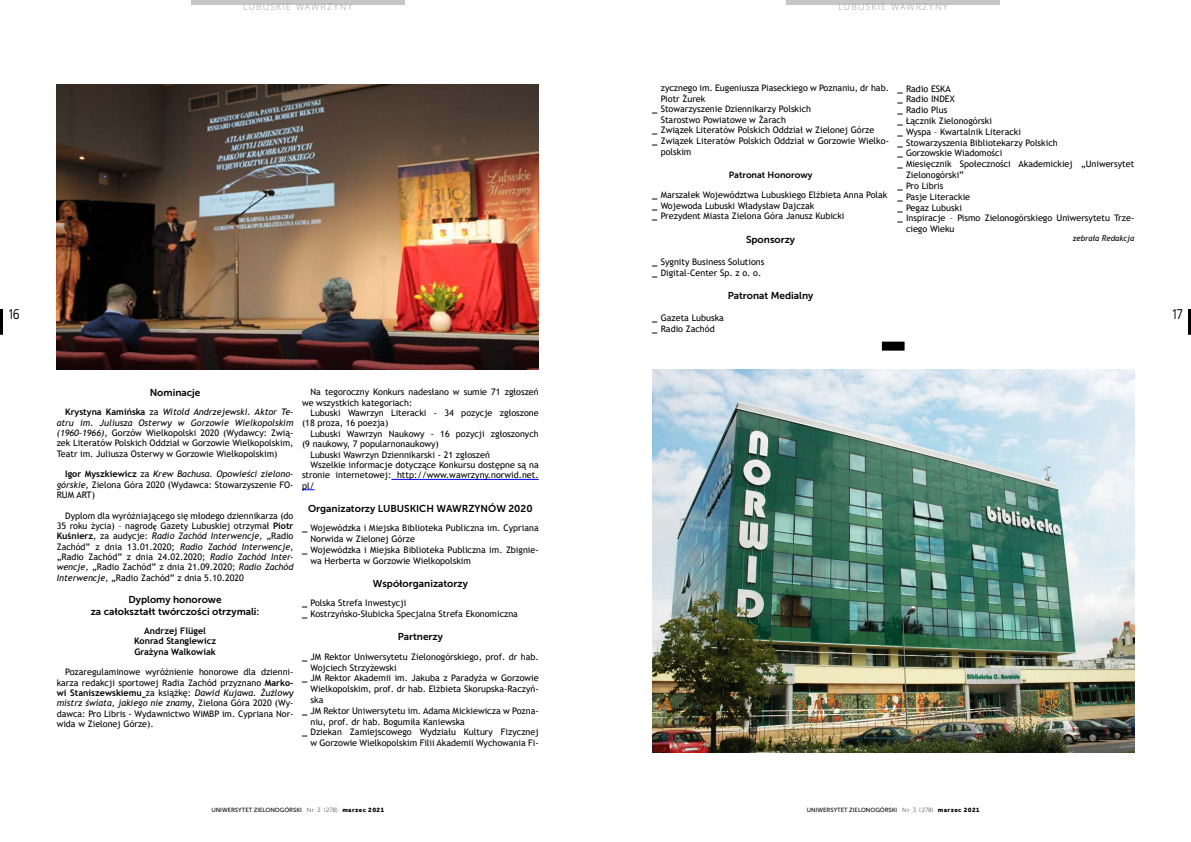
<style>
.page{position:relative;width:1191px;height:842px;background:#fff}
.page>*{position:absolute;margin:0;border:0;box-sizing:border-box;transform-origin:0 0}
.t1{font:14px "EFN Bureau OT";color:#000}
.t2{font:10px/12px "Museo Sans 700";color:#000;text-align:center}
.t3{font:9px/10.3px "Trebuchet MS";color:#000}
.t4{font:700 9px/10.3px "Trebuchet MS";color:#000;text-align:center}
.t5{font:9px "Museo Sans 100";letter-spacing:.12em;color:#929292}
.t6{font:9px "Museo Sans 700";color:#000}
.t7{font:italic 8px "Trebuchet MS";color:#000}
.t8{font:6px "Museo Sans 500";letter-spacing:-.005em;color:#000}
.s1{font-weight:700}
.s2{font-style:italic}
.s3{font-family:"Times New Roman";font-weight:700}
.s4{font-family:"Museo Sans 100"}
.s5{font-family:"Museo Sans 900"}
</style>
<div class="page">
<hr style="left:0;top:309px;width:3px;height:25px;background:#000">
<hr style="left:1188px;top:309px;width:3px;height:25px;background:#000">
<div style="left:191px;top:0;width:213px;height:5px;background:#c7c7c7"></div>
<div style="left:786px;top:0;width:214px;height:5px;background:#c7c7c7"></div>
<div style="left:882px;top:342px;width:22px;height:9px;background:#000"></div>
<img style="left:57px;top:84px;width:482px;height:286px">
<img style="left:652px;top:370px;width:482px;height:382px">
<hr style="left:391px;top:479px;width:148px;height:1px;background:#00f">
<svg style="left:302px;top:489px;width:12px;height:1px"></svg>
<p class="t5" style="left:243px;top:2px;width:111px">LUBUSKIE WAWRZYNY</p>
<p class="t5" style="left:838px;top:2px;width:111px">LUBUSKIE WAWRZYNY</p>
<p class="t3" style="left:660px;top:82px;width:230px">zycznego im. Eugeniusza Piaseckiego w Poznaniu, dr hab.</p>
<p class="t3" style="left:660px;top:93px;width:46px">Piotr Żurek</p>
<p class="t3" style="left:652px;top:104px;width:160px"><span class="s1">_</span> Stowarzyszenie Dziennikarzy Polskich</p>
<p class="t3" style="left:660px;top:114px;width:127px">Starostwo Powiatowe w Żarach</p>
<p class="t3" style="left:652px;top:125px;width:224px"><span class="s1">_</span> Związek Literatów Polskich Oddział w Zielonej Górze</p>
<p class="t3" style="left:652px;top:136px;width:238px"><span class="s1">_</span> Związek Literatów Polskich Oddział w Gorzowie Wielko-</p>
<p class="t3" style="left:660px;top:147px;width:32px">polskim</p>
<p class="t6" style="left:729px;top:170px;width:85px">Patronat Honorowy</p>
<p class="t3" style="left:652px;top:189px;width:237px;line-height:10.8px"><span class="s1">_</span> Marszałek Województwa Lubuskiego Elżbieta Anna Polak <span class="s1">_</span> Wojewoda Lubuski Władysław Dajczak<br><span class="s1">_</span> Prezydent Miasta Zielona Góra Janusz Kubicki</p>
<p class="t2" style="left:746px;top:233px;width:51px">Sponsorzy</p>
<p class="t3" style="left:652px;top:256px;width:114px;line-height:10.8px"><span class="s1">_</span> Sygnity Business Solutions <span class="s1">_</span> Digital-Center Sp. z o. o.</p>
<p class="t2" style="left:727px;top:290px;width:87px">Patronat Medialny</p>
<p class="t3" style="left:652px;top:312px;width:73px;line-height:10.8px"><span class="s1">_</span> Gazeta Lubuska <span class="s1">_</span> Radio Zachód</p>
<p class="t3" style="left:897px;top:83px;width:55px"><span class="s1">_</span> Radio ESKA</p>
<p class="t3" style="left:897px;top:94px;width:59px"><span class="s1">_</span> Radio INDEX</p>
<p class="t3" style="left:897px;top:105px;width:51px"><span class="s1">_</span> Radio Plus</p>
<p class="t3" style="left:897px;top:116px;width:96px"><span class="s1">_</span> Łącznik Zielonogórski</p>
<p class="t3" style="left:897px;top:126px;width:125px"><span class="s1">_</span> Wyspa – Kwartalnik Literacki</p>
<p class="t3" style="left:897px;top:137px;width:162px"><span class="s1">_</span> Stowarzyszenia Bibliotekarzy Polskich</p>
<p class="t3" style="left:897px;top:148px;width:106px"><span class="s1">_</span> Gorzowskie Wiadomości</p>
<p class="t3" style="left:897px;top:159px;width:238px"><span class="s1">_</span> Miesięcznik Społeczności Akademickiej „Uniwersytet</p>
<p class="t3" style="left:906px;top:170px;width:59px">Zielonogórski”</p>
<p class="t3" style="left:897px;top:180px;width:47px"><span class="s1">_</span> Pro Libris</p>
<p class="t3" style="left:897px;top:191px;width:74px"><span class="s1">_</span> Pasje Literackie</p>
<p class="t3" style="left:897px;top:202px;width:66px"><span class="s1">_</span> Pegaz Lubuski</p>
<p class="t3" style="left:897px;top:213px;width:238px"><span class="s1">_</span> Inspiracje – Pismo Zielonogórskiego Uniwersytetu Trze-</p>
<p class="t3" style="left:906px;top:224px;width:50px">ciego Wieku</p>
<p class="t7" style="left:1072px;top:234px;width:63px">zebrała Redakcja</p>
<h1 class="t1" style="left:9px;top:306px;width:13px">16</h1>
<h1 class="t1" style="left:1172px;top:306px;width:11px">17</h1>
<p class="t2" style="left:150px;top:387px;width:52px">Nominacje</p>
<p class="t3" style="left:57px;top:407px;width:238px;text-align:justify;text-indent:9px"><span class="s1">Krystyna Kamińska</span> za <span class="s2">Witold Andrzejewski. Aktor Te&shy;atru im. Juliusza Osterwy w Gorzowie Wielkopolskim (1960-1966)</span>, Gorzów Wielkopolski 2020 (Wydawcy: Zwią&shy;zek Literatów Polskich Oddział w Gorzowie Wielkopolskim, Teatr im. Juliusza Osterwy w Gorzowie Wielkopolskim)</p>
<p class="t3" style="left:57px;top:469px;width:238px;text-align:justify;text-indent:9px"><span class="s1">Igor Myszkiewicz</span> za <span class="s2">Krew Bachusa. Opowieści zielono&shy;górskie</span>, Zielona Góra 2020 (Wydawca: Stowarzyszenie FO-RUM ART)</p>
<p class="t3" style="left:57px;top:510px;width:238px;text-align:justify;text-indent:9px">Dyplom dla wyróżniającego się młodego dziennikarza (do 35 roku życia) – nagrod<span class="s3">ę</span> Gazety Lubuskiej otrzymał <span class="s1">Piotr Kuśnierz</span>, za audycje: <span class="s2">Radio Zachód Interwencje</span>, „Radio Zachód” z dnia 13.01.2020; <span class="s2">Radio Zachód Interwencje</span>, „Radio Zachód” z dnia 24.02.2020; <span class="s2">Radio Zachód Inter&shy;wencje</span>, „Radio Zachód” z dnia 21.09.2020; <span class="s2">Radio Zachód Interwencje</span>, „Radio Zachód” z dnia 5.10.2020</p>
<p class="t2" style="left:91px;top:594px;width:170px">Dyplomy honorowe<br>za całokształt twórczości otrzymali:</p>
<p class="t4" style="left:134px;top:626px;width:83px">Andrzej Flügel<br>Konrad Stanglewicz<br>Grażyna Walkowiak</p>
<p class="t3" style="left:57px;top:667px;width:238px;text-align:justify;text-indent:9px">Pozaregulaminowe wyróżnienie honorowe dla dzienni&shy;karza redakcji sportowej Radia Zachód przyznano <span class="s1">Marko&shy;wi Staniszewskiemu</span> za książkę: <span class="s2">Dawid Kujawa. Żużlowy mistrz świata, jakiego nie znamy</span>, Zielona Góra 2020 (Wy&shy;dawca: Pro Libris - Wydawnictwo WiMBP im. Cypriana Nor&shy;wida w Zielonej Górze).</p>
<p class="t3" style="left:302px;top:387px;width:238px;text-indent:9px">Na tegoroczny Konkurs nadesłano w sumie 71 zgłoszeń we wszystkich kategoriach:</p>
<p class="t3" style="left:302px;top:408px;width:238px;text-indent:9px">Lubuski Wawrzyn Literacki - 34 pozycje zgłoszone (18 proza, 16 poezja)</p>
<p class="t3" style="left:310px;top:428px;width:230px">Lubuski Wawrzyn Naukowy - 16 pozycji zgłoszonych</p>
<p class="t3" style="left:302px;top:439px;width:138px">(9 naukowy, 7 popularnonaukowy)</p>
<p class="t3" style="left:310px;top:449px;width:181px">Lubuski Wawrzyn Dziennikarski - 21 zgłoszeń</p>
<p class="t3" style="left:310px;top:459px;width:230px">Wszelkie informacje dotyczące Konkursu dostępne są na</p>
<p class="t3" style="left:302px;top:470px;width:238px">stronie internetowej: http://www.wawrzyny.norwid.net.</p>
<p class="t3" style="left:302px;top:480px;width:14px">pl/</p>
<p class="t2" style="left:308px;top:502px;width:226px">Organizatorzy LUBUSKICH WAWRZYNÓW 2020</p>
<p class="t3" style="left:302px;top:523px;width:238px"><span class="s1">_</span> Wojewódzka i Miejska Biblioteka Publiczna im. Cypriana</p>
<p class="t3" style="left:310px;top:534px;width:106px">Norwida w Zielonej Górze</p>
<p class="t3" style="left:302px;top:544px;width:238px"><span class="s1">_</span> Wojewódzka i Miejska Biblioteka Publiczna im. Zbignie-</p>
<p class="t3" style="left:310px;top:555px;width:162px">wa Herberta w Gorzowie Wielkopolskim</p>
<p class="t2" style="left:373px;top:577px;width:97px">Współorganizatorzy</p>
<p class="t3" style="left:302px;top:598px;width:217px;line-height:10.8px"><span class="s1">_</span> Polska Strefa Inwestycji<br><span class="s1">_</span> Kostrzyńsko-Słubicka Specjalna Strefa Ekonomiczna</p>
<p class="t2" style="left:398px;top:631px;width:47px">Partnerzy</p>
<p class="t3" style="left:302px;top:651px;width:238px"><span class="s1">_</span> JM Rektor Uniwersytetu Zielonogórskiego, prof. dr hab.</p>
<p class="t3" style="left:310px;top:662px;width:88px">Wojciech Strzyżewski</p>
<p class="t3" style="left:302px;top:673px;width:238px"><span class="s1">_</span> JM Rektor Akademii im. Jakuba z Paradyża w Gorzowie</p>
<p class="t3" style="left:310px;top:684px;width:230px">Wielkopolskim, prof. dr hab. Elżbieta Skorupska-Raczyń-</p>
<p class="t3" style="left:310px;top:694px;width:14px">ska</p>
<p class="t3" style="left:302px;top:705px;width:238px"><span class="s1">_</span> JM Rektor Uniwersytetu im. Adama Mickiewicza w Pozna-</p>
<p class="t3" style="left:310px;top:716px;width:156px">niu, prof. dr hab. Bogumiła Kaniewska</p>
<p class="t3" style="left:302px;top:727px;width:238px"><span class="s1">_</span> Dziekan Zamiejscowego Wydziału Kultury Fizycznej</p>
<p class="t3" style="left:310px;top:738px;width:230px">w Gorzowie Wielkopolskim Filii Akademii Wychowania Fi-</p>
<p class="t8" style="left:211px;top:807px;width:174px">UNIWERSYTET ZIELONOGÓRSKI <span class="s4">Nr 3 (278)</span> <span class="s5">marzec 2021</span></p>
<p class="t8" style="left:807px;top:807px;width:174px">UNIWERSYTET ZIELONOGÓRSKI <span class="s4">Nr 3 (278)</span> <span class="s5">marzec 2021</span></p>
</div>
